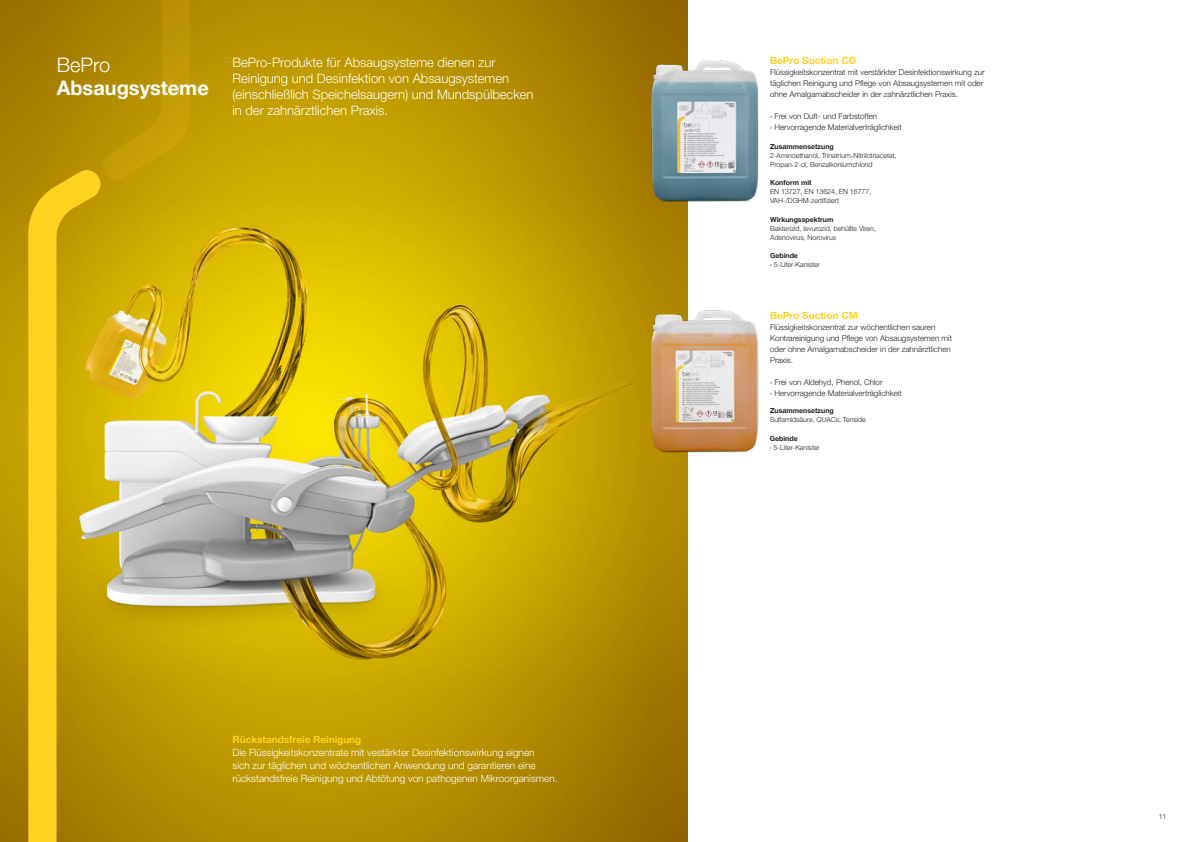
<style>
.page{position:relative;width:1191px;height:842px;background:#fff}
.page>*{position:absolute;margin:0;border:0;box-sizing:border-box;transform-origin:0 0}
.t1{font:700 20px "Helvetica Neue World 75";color:#fff}
.t2{font:20px "Helvetica Neue World 45 Lt";color:#fff}
.t3{font:13px/16px "Helvetica Neue World 45 Lt";color:#fff}
.t4{font:10px/13px "Helvetica Neue World 45 Lt";color:#fff}
.t5{font:700 10px "Helvetica Neue World 75";color:#ffd220}
.t6{font:8px/11px "Helvetica Neue World 45 Lt";color:#231f20}
.t7{font:7px/9px "Helvetica Neue World 45 Lt";color:#231f20}
.t8{font:700 7px "Helvetica Neue World 75";color:#231f20}
</style>
<div class="page">
<img style="left:0;top:0;width:687px;height:842px">
<svg style="left:102px;top:0;width:88px;height:181px;background:#b99201"></svg>
<svg style="left:28px;top:167px;width:72px;height:675px;background:#dbb210"></svg>
<img style="left:634px;top:57px;width:125px;height:148px">
<img style="left:634px;top:308px;width:125px;height:148px">
<h1 class="t2" style="left:57px;top:53px;width:55px">BePro</h1>
<h1 class="t1" style="left:57px;top:76px;width:154px">Absaugsysteme</h1>
<h2 class="t3" style="left:232px;top:54px;width:302px">BePro-Produkte für Absaugsysteme dienen zur Reinigung und Desinfektion von Absaugsystemen (einschließlich Speichelsaugern) und Mundspülbecken in der zahnärztlichen Praxis.</h2>
<p class="t5" style="left:232px;top:734px;width:130px">Rückstandsfreie Reinigung</p>
<p class="t4" style="left:232px;top:746px;width:326px">Die Flüssigkeitskonzentrate mit vestärkter Desinfektionswirkung eignen<br>sich zur täglichen und wöchentlichen Anwendung und garantieren eine rückstandsfreie Reinigung und Abtötung von pathogenen Mikroorganismen.</p>
<p class="t5" style="left:770px;top:55px;width:88px">BePro Suction CD</p>
<p class="t6" style="left:770px;top:67px;width:216px">Flüssigkeitskonzentrat mit verstärkter Desinfektionswirkung zur täglichen Reinigung und Pflege von Absaugsystemen mit oder ohne Amalgamabscheider in der zahnärztlichen Praxis.</p>
<p class="t6" style="left:770px;top:111px;width:133px">› Frei von Duft- und Farbstoffen<br>› Hervorragende Materialverträglichkeit</p>
<p class="t8" style="left:770px;top:142px;width:65px">Zusammensetzung</p>
<p class="t7" style="left:770px;top:151px;width:128px">2-Aminoethanol, Trinatrium-Nitrilotriacetat,<br>Propan-2-ol, Benzalkoniumchlorid</p>
<p class="t8" style="left:770px;top:178px;width:43px">Konform mit</p>
<p class="t7" style="left:770px;top:187px;width:103px">EN 13727, EN 13624, EN 16777,<br>VAH-/DGHM-zertifiziert</p>
<p class="t8" style="left:770px;top:215px;width:65px">Wirkungsspektrum</p>
<p class="t7" style="left:770px;top:224px;width:107px">Bakterizid, levurozid, behüllte Viren,<br>Adenovirus, Norovirus</p>
<p class="t8" style="left:770px;top:251px;width:29px">Gebinde</p>
<p class="t7" style="left:770px;top:260px;width:51px">› 5-Liter-Kanister</p>
<p class="t5" style="left:770px;top:309px;width:89px">BePro Suction CM</p>
<p class="t6" style="left:770px;top:322px;width:183px">Flüssigkeitskonzentrat zur wöchentlichen sauren Kontrareinigung und Pflege von Absaugsystemen mit oder ohne Amalgamabscheider in der zahnärztlichen Praxis.</p>
<p class="t6" style="left:770px;top:377px;width:133px">› Frei von Aldehyd, Phenol, Chlor<br>› Hervorragende Materialverträglichkeit</p>
<p class="t8" style="left:770px;top:407px;width:65px">Zusammensetzung</p>
<p class="t7" style="left:770px;top:415px;width:97px">Sulfamidsäure, QUACs, Tenside</p>
<p class="t8" style="left:770px;top:434px;width:29px">Gebinde</p>
<p class="t7" style="left:770px;top:443px;width:51px">› 5-Liter-Kanister</p>
<p class="t7" style="left:1158px;top:812px;width:9px">11</p>
</div>
